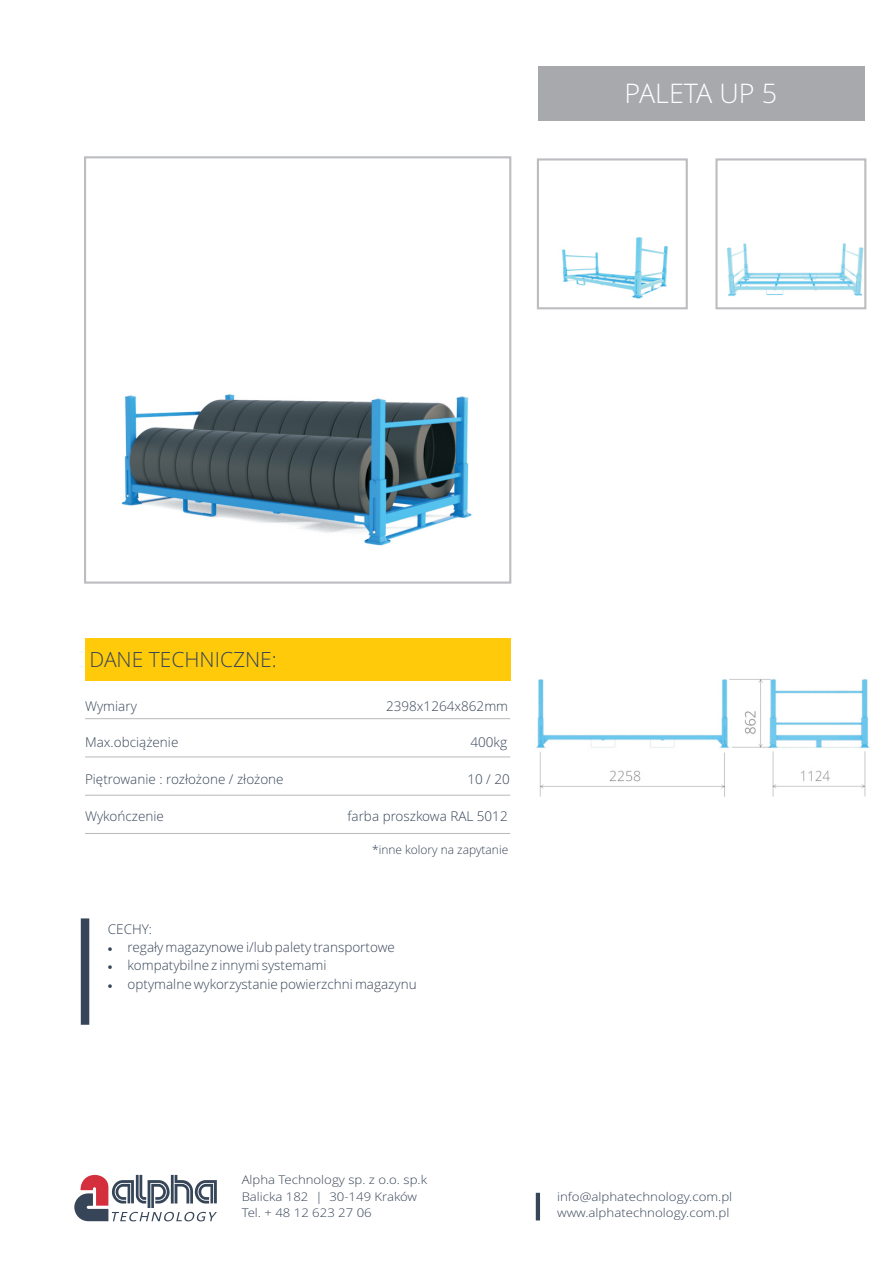
<style>
.page{position:relative;width:893px;height:1263px;background:#fff}
.page>*{position:absolute;margin:0;border:0;box-sizing:border-box;transform-origin:0 0}
.t1{font:300 27px "Open Sans";color:#fff}
.t2{font:300 21px "Open Sans";color:#374558}
.t3{font:300 13.5px "Open Sans";color:#374558}
.t4{font:300 12px/16.4px "Open Sans";color:#374558;scale:1.1 1}
.t5{font:300 12px/16.4px "Open Sans";color:#374558;scale:1.11 1}
.t6{font:300 12px "Open Sans";color:#374558}
</style>
<div class="page">
<img style="left:726px;top:243px;width:137px;height:53px">
<div style="left:537px;top:158px;width:151px;height:151px;border:2px solid #bcbdc0"></div>
<div style="left:84px;top:156px;width:427px;height:428px;border:2px solid #bcbdc0"></div>
<div style="left:538px;top:66px;width:327px;height:55px;background:#a8a9ad"></div>
<div style="left:715px;top:158px;width:151px;height:151px;border:2px solid #bcbdc0"></div>
<hr style="left:85px;top:718px;width:425px;height:1px;background:#bcbdc0">
<hr style="left:85px;top:756px;width:425px;height:1px;background:#bcbdc0">
<hr style="left:85px;top:795px;width:425px;height:1px;background:#bcbdc0">
<div style="left:85px;top:638px;width:425px;height:42px;background:#feca0a"></div>
<hr style="left:85px;top:833px;width:425px;height:1px;background:#bcbdc0">
<img style="left:561px;top:237px;width:107px;height:62px">
<img style="left:121px;top:394px;width:351px;height:152px">
<svg style="left:74px;top:1175px;width:143px;height:46px"></svg>
<hr style="left:536px;top:1193px;width:4px;height:27px;background:#374558">
<img style="left:536px;top:679px;width:334px;height:118px">
<div style="left:81px;top:918px;width:8px;height:107px;background:#374558"></div>
<h1 class="t1" style="left:625px;top:82px;width:154px">PALETA UP 5</h1>
<h2 class="t2" style="left:90px;top:650px;width:189px">DANE TECHNICZNE:</h2>
<p class="t3" style="left:85px;top:700px;width:53px">Wymiary</p>
<p class="t3" style="left:386px;top:700px;width:124px">2398x1264x862mm</p>
<p class="t3" style="left:85px;top:737px;width:95px">Max.obci¹¿enie</p>
<p class="t3" style="left:470px;top:737px;width:38px">400kg</p>
<p class="t3" style="left:85px;top:774px;width:200px">Piêtrowanie : roz³o¿one / z³o¿one</p>
<p class="t3" style="left:467px;top:774px;width:44px">10 / 20</p>
<p class="t3" style="left:85px;top:810px;width:80px">Wykoñczenie</p>
<p class="t3" style="left:347px;top:810px;width:162px">farba proszkowa RAL 5012</p>
<p class="t6" style="left:372px;top:845px;width:138px">*inne kolory na zapytanie</p>
<p class="t3" style="left:108px;top:923px;width:46px">CECHY:</p>
<p class="t3" style="left:108px;top:942px;width:288px">•rega³y magazynowe i/lub palety transportowe</p>
<p class="t3" style="left:108px;top:960px;width:220px">•kompatybilne z innymi systemami</p>
<p class="t3" style="left:108px;top:978px;width:310px">•optymalne wykorzystanie powierzchni magazynu</p>
<p class="t4" style="left:242px;top:1173px;width:170px">Alpha Technology sp. z o.o. sp.k<br>Balicka 182 | 30-149 Kraków<br>Tel. + 48 12 623 27 06</p>
<p class="t5" style="left:557px;top:1189px;width:159px">info@alphatechnology.com.pl www.alphatechnology.com.pl</p>
</div>
